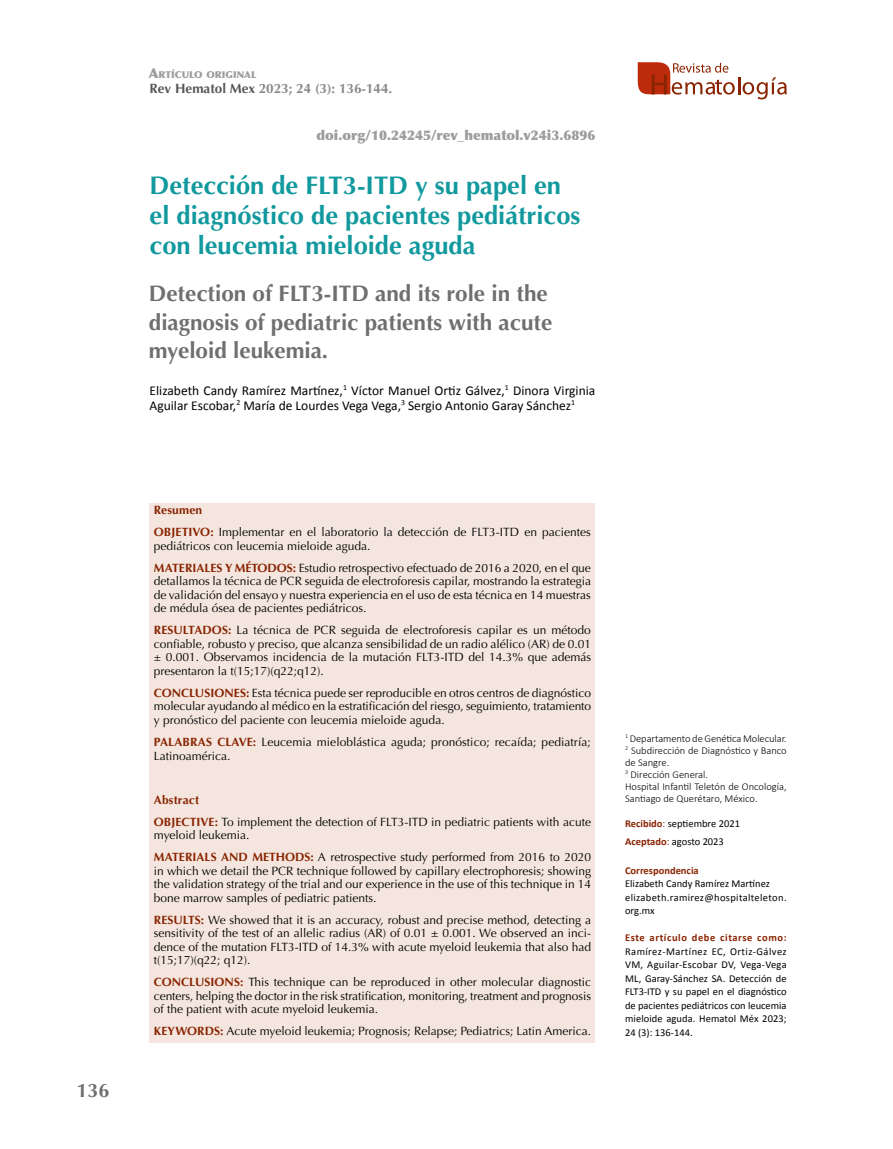
<style>
.page{position:relative;width:893px;height:1149px;background:#fff}
.page>*{position:absolute;margin:0;border:0;box-sizing:border-box;transform-origin:0 0}
.t1{font:700 25.5px/30px "Optima";color:#11999e}
.t2{font:700 22.5px/28.5px "Optima";color:#706f6f}
.t3{font:700 19.5px "Optima";color:#706f6f}
.t4{font:13.5px/15px "Calibri";color:#000}
.t5{font:900 13.5px "Optima";color:#9d9d9c}
.t6{font:700 13.5px "Optima";color:#878787}
.t7{font:12px/13.5px "Optima";color:#000;text-align:justify}
.t8{font:10.5px/13.5px "Calibri";color:#000}
.t9{font:300 10.5px/12px "Calibri";color:#000}
.t10{font:700 10.5px "Calibri";letter-spacing:.05em;color:#892301}
.t11{font:700 10.5px "Calibri";color:#892301}
.t12{font:900 9.45px "Optima";color:#9d9d9c}
.s1{font-size:13.5px}
.s2{color:#575756}
.s3{font-weight:700;color:#892301}
.s4{color:#892301}
</style>
<div class="page">
<div style="left:150px;top:503px;width:445px;height:539px;background:#f4e6de"></div>
<svg style="left:638px;top:62px;width:149px;height:37px"></svg>
<h3 class="t3" style="left:77px;top:1079px;width:34px">136</h3>
<p class="t12" style="left:149px;top:69px;width:109px"><span class="s1">A</span>RTÍCULO ORIGINAL</p>
<p class="t6" style="left:150px;top:81px;width:244px"><span class="s2">Rev Hematol Mex</span> 2023; 24 (3): 136-144.</p>
<p class="t5" style="left:316px;top:127px;width:281px">doi.org/10.24245/rev_hematol.v24i3.6896</p>
<h1 class="t1" style="left:150px;top:170px;width:432px">Detección de FLT3-ITD y su papel en el diagnóstico de pacientes pediátricos con leucemia mieloide aguda</h1>
<h2 class="t2" style="left:149px;top:279px;width:405px">Detection of FLT3-ITD and its role in the diagnosis of pediatric patients with acute myeloid leukemia.</h2>
<p class="t4" style="left:150px;top:382px;width:447px">Elizabeth Candy Ramírez Martínez,<sup>1</sup> Víctor Manuel Ortiz Gálvez,<sup>1</sup> Dinora Virginia<br>Aguilar Escobar,<sup>2</sup> María de Lourdes Vega Vega,<sup>3</sup> Sergio Antonio Garay Sánchez<sup>1</sup></p>
<p class="t7" style="left:154px;top:499px;width:439px;line-height:22px"><span class="s3">Resumen<br>OBJETIVO:</span> Implementar en el laboratorio la detección de FLT3-ITD en pacientes</p>
<p class="t7" style="left:154px;top:534px;width:439px;line-height:22px">pediátricos con leucemia mieloide aguda.<br><span class="s3">MATERIALES Y MÉTODOS:</span> Estudio retrospectivo efectuado de 2016 a 2020, en el que</p>
<p class="t7" style="left:154px;top:574px;width:439px">detallamos la técnica de PCR seguida de electroforesis capilar, mostrando la estrategia de validación del ensayo y nuestra experiencia en el uso de esta técnica en 14 muestras de médula ósea de pacientes pediátricos.</p>
<p class="t7" style="left:154px;top:623px;width:439px"><span class="s3">RESULTADOS:</span> La técnica de PCR seguida de electroforesis capilar es un método confiable, robusto y preciso, que alcanza sensibilidad de un radio alélico (AR) de 0.01 ± 0.001. Observamos incidencia de la mutación FLT3-ITD del 14.3% que además presentaron la t(15;17)(q22;q12).</p>
<p class="t7" style="left:154px;top:686px;width:439px"><span class="s3">CONCLUSIONES:</span> Esta técnica puede ser reproducible en otros centros de diagnóstico molecular ayudando al médico en la estratificación del riesgo, seguimiento, tratamiento y pronóstico del paciente con leucemia mieloide aguda.</p>
<p class="t7" style="left:154px;top:735px;width:438px"><span class="s3">PALABRAS CLAVE:</span> Leucemia mieloblástica aguda; pronóstico; recaída; pediatría;<br>Latinoamérica.</p>
<p class="t7" style="left:154px;top:788px;width:439px;line-height:22px"><span class="s3">Abstract<br>OBJECTIVE:</span> To implement the detection of FLT3-ITD in pediatric patients with acute</p>
<p class="t7" style="left:154px;top:823px;width:439px;line-height:22px">myeloid leukemia.<br><span class="s3">MATERIALS AND METHODS:</span> A retrospective study performed from 2016 to 2020</p>
<p class="t7" style="left:154px;top:863px;width:439px">in which we detail the PCR technique followed by capillary electrophoresis; showing the validation strategy of the trial and our experience in the use of this technique in 14 bone marrow samples of pediatric patients.</p>
<p class="t7" style="left:154px;top:912px;width:439px"><span class="s3">RESULTS:</span> We showed that it is an accuracy, robust and precise method, detecting a sensitivity of the test of an allelic radius (AR) of 0.01 ± 0.001. We observed an inci&shy;dence of the mutation FLT3-ITD of 14.3% with acute myeloid leukemia that also had t(15;17)(q22; q12).</p>
<p class="t7" style="left:154px;top:975px;width:439px"><span class="s3">CONCLUSIONS:</span> This technique can be reproduced in other molecular diagnostic centers, helping the doctor in the risk stratification, monitoring, treatment and prognosis of the patient with acute myeloid leukemia.</p>
<p class="t7" style="left:154px;top:1024px;width:439px"><span class="s3">KEYWORDS:</span> Acute myeloid leukemia; Prognosis; Relapse; Pediatrics; Latin America.</p>
<p class="t9" style="left:625px;top:731px;width:163px"><sup>1</sup> Departamento de Genética Molecular.<br><sup>2</sup> Subdirección de Diagnóstico y Banco de Sangre.<br><sup>3</sup> Dirección General.<br>Hospital Infantil Teletón de Oncología,<br>Santiago de Querétaro, México.</p>
<p class="t8" style="left:625px;top:813px;width:116px;line-height:18px"><span class="s3">Recibido</span><span class="s4">:</span> septiembre 2021<br><span class="s3">Aceptado</span><span class="s4">:</span> agosto 2023</p>
<p class="t11" style="left:625px;top:862px;width:75px">Correspondencia</p>
<p class="t8" style="left:625px;top:876px;width:163px">Elizabeth Candy Ramírez Martínez elizabeth.ramirez@hospitalteleton. org.mx</p>
<p class="t10" style="left:625px;top:930px;width:163px">Este artículo debe citarse como:</p>
<p class="t8" style="left:625px;top:944px;width:163px;text-align:justify">Ramírez-Martínez EC, Ortiz-Gálvez VM, Aguilar-Escobar DV, Vega-Vega ML, Garay-Sánchez SA. Detección de FLT3-ITD y su papel en el diagnóstico de pacientes pediátricos con leucemia mieloide aguda. Hematol Méx 2023; 24 (3): 136-144.</p>
</div>
